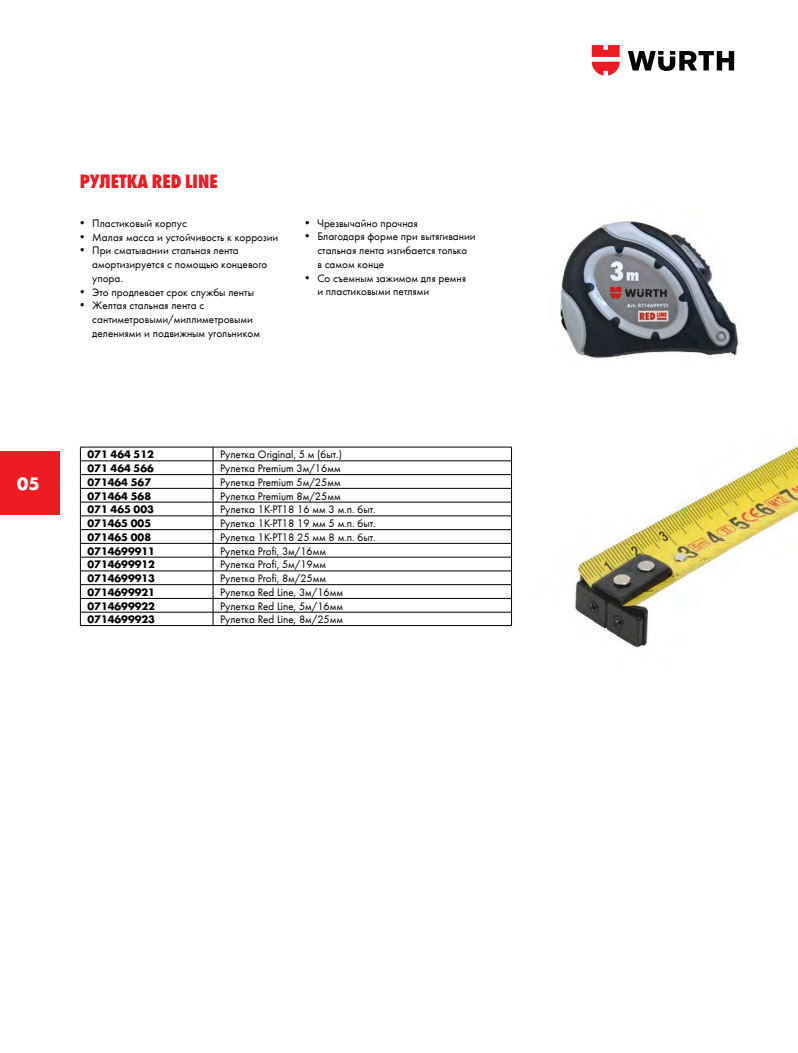
<style>
.page{position:relative;width:798px;height:1053px;background:#fff}
.page>*{position:absolute;margin:0;border:0;box-sizing:border-box;transform-origin:0 0}
.t1{font:20px "Wuerth Extra Bold Cond Caps";color:#ed1c24}
.t2{font:700 18.75px "Wuerth";color:#fff}
.t3{font:11.25px/13.8px "Wuerth";color:#000}
.t4{font:700 11.25px "Wuerth";color:#000}
</style>
<div class="page">
<img style="left:575px;top:446px;width:222px;height:202px">
<hr style="left:80px;top:460px;width:133px;height:1px;background:#000">
<hr style="left:213px;top:460px;width:298px;height:1px;background:#000">
<hr style="left:80px;top:474px;width:133px;height:1px;background:#000">
<hr style="left:213px;top:474px;width:298px;height:1px;background:#000">
<hr style="left:80px;top:488px;width:133px;height:1px;background:#000">
<hr style="left:213px;top:488px;width:298px;height:1px;background:#000">
<hr style="left:80px;top:502px;width:133px;height:1px;background:#000">
<hr style="left:213px;top:502px;width:298px;height:1px;background:#000">
<hr style="left:80px;top:515px;width:133px;height:1px;background:#000">
<hr style="left:213px;top:515px;width:298px;height:1px;background:#000">
<hr style="left:80px;top:529px;width:133px;height:1px;background:#000">
<hr style="left:213px;top:529px;width:298px;height:1px;background:#000">
<hr style="left:80px;top:543px;width:133px;height:1px;background:#000">
<hr style="left:213px;top:543px;width:298px;height:1px;background:#000">
<hr style="left:80px;top:557px;width:133px;height:1px;background:#000">
<hr style="left:213px;top:557px;width:298px;height:1px;background:#000">
<hr style="left:80px;top:570px;width:133px;height:1px;background:#000">
<hr style="left:213px;top:570px;width:298px;height:1px;background:#000">
<hr style="left:80px;top:584px;width:133px;height:1px;background:#000">
<hr style="left:213px;top:584px;width:298px;height:1px;background:#000">
<hr style="left:80px;top:598px;width:133px;height:1px;background:#000">
<hr style="left:213px;top:598px;width:298px;height:1px;background:#000">
<svg style="left:213px;top:448px;width:1px;height:177px"></svg>
<hr style="left:80px;top:447px;width:133px;height:1px;background:#000">
<hr style="left:213px;top:447px;width:298px;height:1px;background:#000">
<hr style="left:80px;top:612px;width:133px;height:1px;background:#000">
<svg style="left:80px;top:447px;width:1px;height:178px"></svg>
<hr style="left:213px;top:612px;width:298px;height:1px;background:#000">
<svg style="left:511px;top:447px;width:1px;height:178px"></svg>
<hr style="left:80px;top:625px;width:133px;height:1px;background:#000">
<hr style="left:213px;top:625px;width:298px;height:1px;background:#000">
<img style="left:560px;top:221px;width:179px;height:137px">
<svg style="left:627px;top:51px;width:106px;height:20px"></svg>
<svg style="left:591px;top:45px;width:28px;height:30px"></svg>
<div style="left:0;top:450px;width:59px;height:64px;background:#ed1c24"></div>
<h1 class="t1" style="left:80px;top:167px;width:139px">РУЛЕТКА RED LINE</h1>
<p class="t3" style="left:80px;top:215px;width:109px">• Пластиковый корпус</p>
<p class="t3" style="left:80px;top:229px;width:200px">• Малая масса и устойчивость к коррозии</p>
<p class="t3" style="left:92px;top:243px;width:177px;text-indent:-12px">• При сматывании стальная лента амортизируется с помощью концевого упора.</p>
<p class="t3" style="left:80px;top:284px;width:176px">• Это продлевает срок службы ленты</p>
<p class="t3" style="left:92px;top:298px;width:169px;text-indent:-12px">• Желтая стальная лента с сантиметровыми/миллиметровыми делениями и подвижным угольником</p>
<p class="t3" style="left:305px;top:215px;width:114px">• Чрезвычайно прочная</p>
<p class="t3" style="left:317px;top:229px;width:160px;text-indent:-12px">• Благодаря форме при вытягивании стальная лента изгибается только<br>в самом конце</p>
<p class="t3" style="left:317px;top:270px;width:150px;text-indent:-12px">• Со съемным зажимом для ремня и пластиковыми петлями</p>
<h2 class="t2" style="left:17px;top:472px;width:24px">05</h2>
<p class="t4" style="left:87px;top:446px;width:68px">071 464 512</p>
<p class="t3" style="left:220px;top:447px;width:123px">Рулетка Original, 5 м (быт.)</p>
<p class="t4" style="left:87px;top:460px;width:68px">071 464 566</p>
<p class="t3" style="left:220px;top:461px;width:122px">Рулетка Premium 3м/16мм</p>
<p class="t4" style="left:87px;top:473px;width:65px">071464 567</p>
<p class="t3" style="left:220px;top:474px;width:122px">Рулетка Premium 5м/25мм</p>
<p class="t4" style="left:87px;top:487px;width:65px">071464 568</p>
<p class="t3" style="left:220px;top:488px;width:122px">Рулетка Premium 8м/25мм</p>
<p class="t4" style="left:87px;top:501px;width:68px">071 465 003</p>
<p class="t3" style="left:220px;top:502px;width:157px">Рулетка 1K-PT18 16 мм 3 м.п. быт.</p>
<p class="t4" style="left:87px;top:515px;width:65px">071465 005</p>
<p class="t3" style="left:220px;top:516px;width:157px">Рулетка 1K-PT18 19 мм 5 м.п. быт.</p>
<p class="t4" style="left:87px;top:528px;width:65px">071465 008</p>
<p class="t3" style="left:220px;top:529px;width:157px">Рулетка 1K-PT18 25 мм 8 м.п. быт.</p>
<p class="t4" style="left:87px;top:544px;width:69px">0714699911</p>
<p class="t3" style="left:220px;top:543px;width:107px">Рулетка Profi, 3м/16мм</p>
<p class="t4" style="left:87px;top:558px;width:69px">0714699912</p>
<p class="t3" style="left:220px;top:557px;width:107px">Рулетка Profi, 5м/19мм</p>
<p class="t4" style="left:87px;top:571px;width:69px">0714699913</p>
<p class="t3" style="left:220px;top:571px;width:107px">Рулетка Profi, 8м/25мм</p>
<p class="t4" style="left:87px;top:585px;width:69px">0714699921</p>
<p class="t3" style="left:220px;top:584px;width:124px">Рулетка Red Line, 3м/16мм</p>
<p class="t4" style="left:87px;top:599px;width:69px">0714699922</p>
<p class="t3" style="left:220px;top:598px;width:124px">Рулетка Red Line, 5м/16мм</p>
<p class="t4" style="left:87px;top:612px;width:69px">0714699923</p>
<p class="t3" style="left:220px;top:612px;width:124px">Рулетка Red Line, 8м/25мм</p>
</div>
